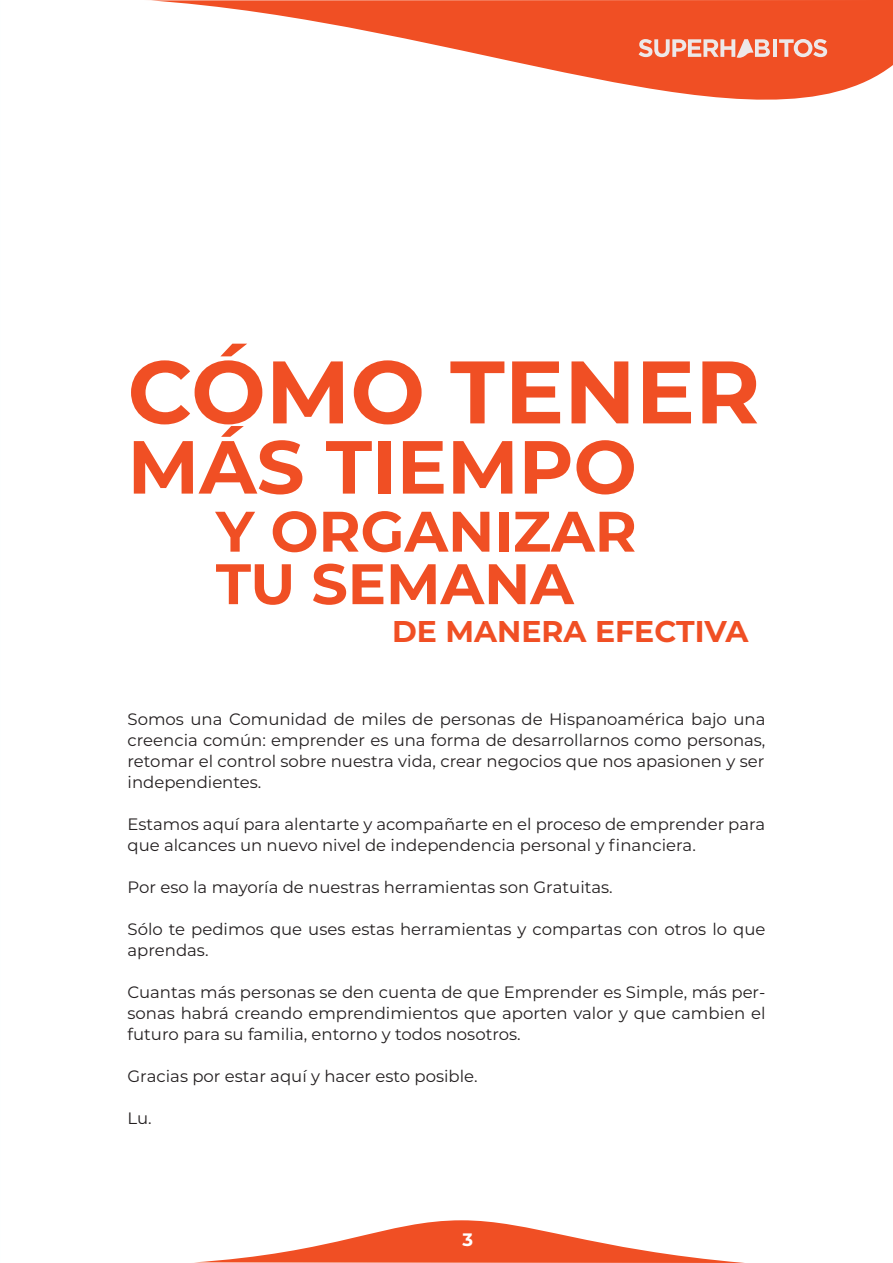
<style>
.page{position:relative;width:893px;height:1263px;background:#fff}
.page>*{position:absolute;margin:0;border:0;box-sizing:border-box;transform-origin:0 0}
.t1{font:700 88.5px "Montserrat";color:#f04f24}
.t2{font:700 75px "Montserrat";color:#f04f24}
.t3{font:700 57px/52.5px "Montserrat";color:#f04f24}
.t4{font:700 30px "Montserrat";color:#f04f24}
.t5{font:700 18px "Montserrat";color:#fff}
.t6{font:16.5px/21px "Montserrat";color:#231f20;text-align:justify}
</style>
<div class="page">
<svg style="left:148px;top:0;width:745px;height:100px;fill:#f04f24"></svg>
<hr style="left:773px;top:39px;width:3px;height:18px;background:#ede8e8">
<svg style="left:779px;top:39px;width:48px;height:18px"></svg>
<svg style="left:638px;top:39px;width:132px;height:19px;background:#ee9d88"></svg>
<svg style="left:194px;top:1220px;width:550px;height:43px"></svg>
<h1 class="t1" style="left:128px;top:328px;width:634px">CÓMO TENER</h1>
<h2 class="t2" style="left:128px;top:413px;width:511px">MÁS TIEMPO</h2>
<h3 class="t3" style="left:216px;top:502px;width:422px">Y ORGANIZAR<br>TU SEMANA</h3>
<h3 class="t4" style="left:392px;top:610px;width:358px">DE MANERA EFECTIVA</h3>
<p class="t6" style="left:128px;top:708px;width:639px">Somos una Comunidad de miles de personas de Hispanoamérica bajo una creencia común: emprender es una forma de desarrollarnos como personas, retomar el control sobre nuestra vida, crear negocios que nos apasionen y ser independientes.</p>
<p class="t6" style="left:128px;top:813px;width:639px">Estamos aquí para alentarte y acompañarte en el proceso de emprender para que alcances un nuevo nivel de independencia personal y financiera.</p>
<p class="t6" style="left:128px;top:876px;width:487px">Por eso la mayoría de nuestras herramientas son Gratuitas.</p>
<p class="t6" style="left:128px;top:918px;width:639px">Sólo te pedimos que uses estas herramientas y compartas con otros lo que aprendas.</p>
<p class="t6" style="left:128px;top:981px;width:639px">Cuantas más personas se den cuenta de que Emprender es Simple, más per&shy;sonas habrá creando emprendimientos que aporten valor y que cambien el futuro para su familia, entorno y todos nosotros.</p>
<p class="t6" style="left:128px;top:1065px;width:352px">Gracias por estar aquí y hacer esto posible.</p>
<p class="t6" style="left:128px;top:1107px;width:26px">Lu.</p>
<p class="t5" style="left:462px;top:1227px;width:12px">3</p>
</div>
